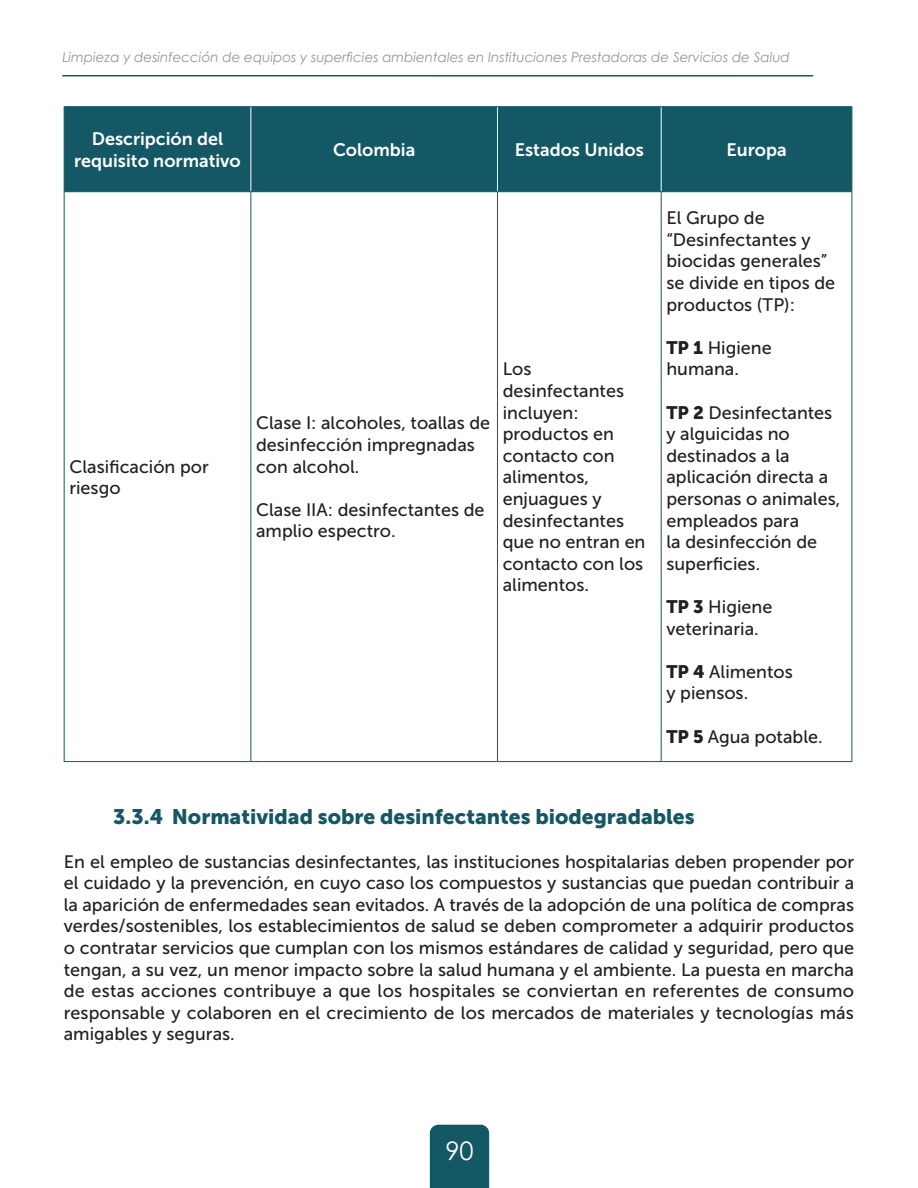
<style>
.page{position:relative;width:918px;height:1188px;background:#fff}
.page>*{position:absolute;margin:0;border:0;box-sizing:border-box;transform-origin:0 0}
.t1{font:25.5px "Century Gothic";color:#fff}
.t2{font:21px "Museo Sans 900";color:#145765}
.t3{font:18px/21.6px "Museo Sans 500";color:#231f20}
.t4{font:18px/21.6px "Museo Sans 700";color:#fff;text-align:center}
.t5{font:italic 13.5px "Century Gothic";color:#939598}
.s1{font-family:"Museo Sans 900"}
</style>
<div class="page">
<div style="left:430px;top:1125px;width:59px;height:63px;background:#145765"></div>
<hr style="left:62px;top:75px;width:751px;height:2px;background:#145765">
<div style="left:65px;top:107px;width:787px;height:84px;background:#145765"></div>
<hr style="left:64px;top:107px;width:1px;height:84px;background:#145765">
<hr style="left:852px;top:107px;width:1px;height:84px;background:#145765">
<hr style="left:250px;top:107px;width:1px;height:84px;background:#fff">
<hr style="left:497px;top:107px;width:1px;height:84px;background:#fff">
<hr style="left:661px;top:107px;width:1px;height:84px;background:#fff">
<hr style="left:64px;top:106px;width:187px;height:1px;background:#145765">
<svg style="left:251px;top:106px;width:12px;height:1px"></svg>
<hr style="left:263px;top:106px;width:234px;height:1px;background:#145765">
<hr style="left:497px;top:106px;width:154px;height:1px;background:#145765">
<hr style="left:661px;top:106px;width:191px;height:1px;background:#145765">
<hr style="left:64px;top:191px;width:187px;height:1px;background:#145765">
<hr style="left:64px;top:192px;width:1px;height:569px;background:#145765">
<svg style="left:251px;top:191px;width:12px;height:1px"></svg>
<hr style="left:250px;top:192px;width:1px;height:569px;background:#145765">
<hr style="left:263px;top:191px;width:234px;height:1px;background:#145765">
<hr style="left:497px;top:191px;width:154px;height:1px;background:#145765">
<hr style="left:497px;top:192px;width:1px;height:569px;background:#145765">
<hr style="left:661px;top:191px;width:191px;height:1px;background:#145765">
<hr style="left:661px;top:192px;width:1px;height:569px;background:#145765">
<hr style="left:852px;top:192px;width:1px;height:569px;background:#145765">
<hr style="left:64px;top:761px;width:187px;height:1px;background:#145765">
<svg style="left:251px;top:761px;width:12px;height:1px"></svg>
<hr style="left:263px;top:761px;width:234px;height:1px;background:#145765">
<hr style="left:497px;top:761px;width:154px;height:1px;background:#145765">
<hr style="left:661px;top:761px;width:191px;height:1px;background:#145765">
<p class="t5" style="left:62px;top:48px;width:729px">Limpieza y desinfección de equipos y superficies ambientales en Instituciones Prestadoras de Servicios de Salud</p>
<p class="t4" style="left:74px;top:128px;width:168px">Descripción del requisito normativo</p>
<p class="t4" style="left:333px;top:139px;width:84px">Colombia</p>
<p class="t4" style="left:515px;top:139px;width:131px">Estados Unidos</p>
<p class="t4" style="left:726px;top:139px;width:62px">Europa</p>
<p class="t3" style="left:69px;top:456px;width:141px">Clasificación por riesgo</p>
<p class="t3" style="left:256px;top:412px;width:236px">Clase I: alcoholes, toallas de desinfección impregnadas con alcohol.</p>
<p class="t3" style="left:256px;top:499px;width:230px">Clase IIA: desinfectantes de amplio espectro.</p>
<p class="t3" style="left:503px;top:358px;width:144px">Los desinfectantes incluyen: productos en contacto con alimentos, enjuagues y desinfectantes que no entran en contacto con los alimentos.</p>
<p class="t3" style="left:666px;top:207px;width:170px">El Grupo de “Desinfectantes y biocidas generales” se divide en tipos de productos (TP):</p>
<p class="t3" style="left:666px;top:337px;width:107px"><span class="s1">TP 1</span> Higiene humana.</p>
<p class="t3" style="left:666px;top:402px;width:175px"><span class="s1">TP 2</span> Desinfectantes y alguicidas no destinados a la aplicación directa a personas o animales, empleados para<br>la desinfección de superficies.</p>
<p class="t3" style="left:666px;top:596px;width:107px"><span class="s1">TP 3</span> Higiene veterinaria.</p>
<p class="t3" style="left:666px;top:661px;width:128px"><span class="s1">TP 4</span> Alimentos y piensos.</p>
<p class="t3" style="left:666px;top:726px;width:158px"><span class="s1">TP 5</span> Agua potable.</p>
<p class="t2" style="left:113px;top:805px;width:583px">3.3.4 Normatividad sobre desinfectantes biodegradables</p>
<p class="t3" style="left:64px;top:851px;width:792px;text-align:justify">En el empleo de sustancias desinfectantes, las instituciones hospitalarias deben propender por el cuidado y la prevención, en cuyo caso los compuestos y sustancias que puedan contribuir a la aparición de enfermedades sean evitados. A través de la adopción de una política de compras verdes/sostenibles, los establecimientos de salud se deben comprometer a adquirir productos o contratar servicios que cumplan con los mismos estándares de calidad y seguridad, pero que tengan, a su vez, un menor impacto sobre la salud humana y el ambiente. La puesta en marcha de estas acciones contribuye a que los hospitales se conviertan en referentes de consumo responsable y colaboren en el crecimiento de los mercados de materiales y tecnologías más amigables y seguras.</p>
<h1 class="t1" style="left:445px;top:1133px;width:30px">90</h1>
</div>
